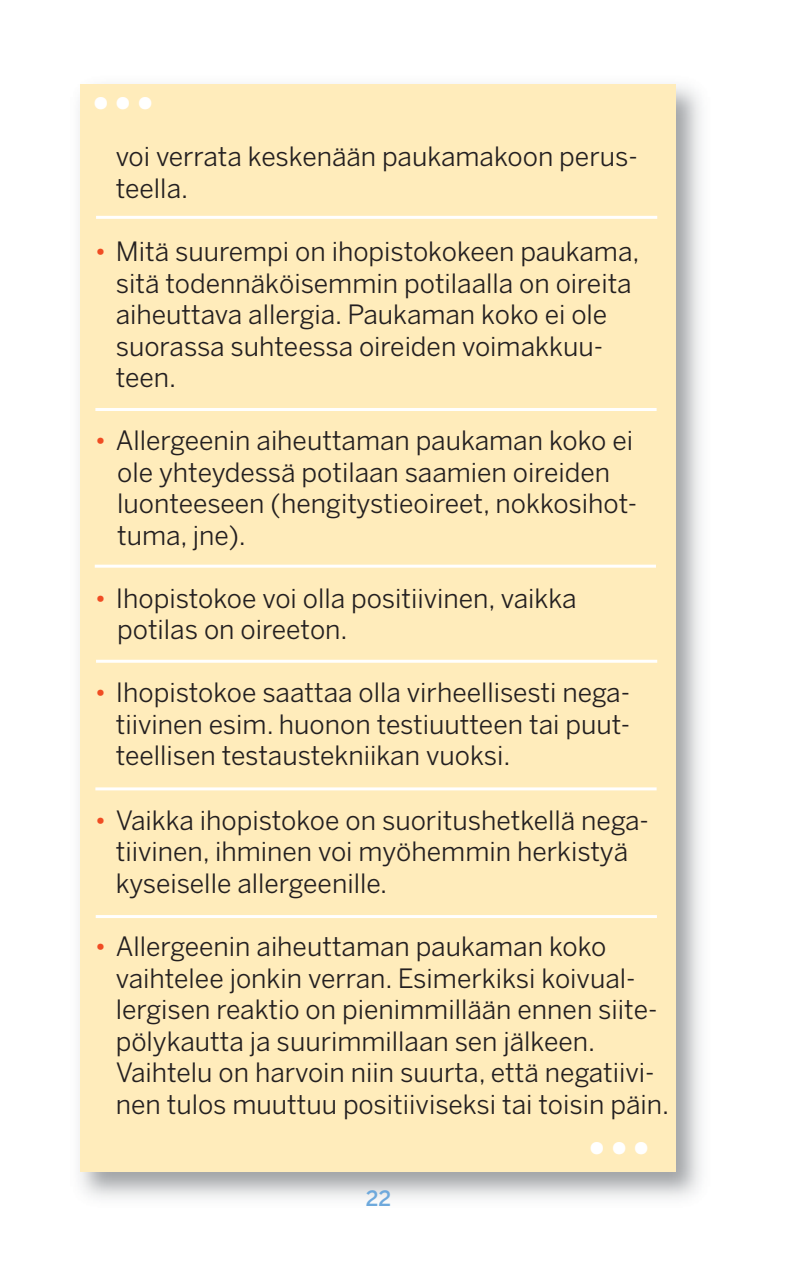
<style>
.page{position:relative;width:802px;height:1262px;background:#fff}
.page>*{position:absolute;margin:0;border:0;box-sizing:border-box;transform-origin:0 0}
.t1{font:500 48px "Benton Sans";color:#fff}
.t2{font:26.4px/31.5px "Benton Sans";color:#231f20}
.t3{font:500 21px "Benton Sans";color:#6ea9dc}
.s1{color:#f04c23}
</style>
<div class="page">
<div style="left:80px;top:84px;width:596px;height:1087px;background:#ffecbb"></div>
<hr style="left:96px;top:216px;width:561px;height:3px;background:#fff">
<hr style="left:95px;top:408px;width:561px;height:3px;background:#fff">
<hr style="left:95px;top:564px;width:560px;height:3px;background:#fff">
<hr style="left:96px;top:659px;width:561px;height:3px;background:#fff">
<hr style="left:95px;top:787px;width:561px;height:3px;background:#fff">
<hr style="left:96px;top:914px;width:560px;height:3px;background:#fff">
<h1 class="t1" style="left:90px;top:85px;width:68px">•••</h1>
<p class="t2" style="left:116px;top:143px;width:523px">voi verrata keskenään paukamakoon perus&shy;teella.</p>
<p class="t2" style="left:116px;top:238px;width:525px;text-indent:-21px"><span class="s1">•</span> Mitä suurempi on ihopistokokeen paukama, sitä todennäköisemmin potilaalla on oireita aiheuttava allergia. Paukaman koko ei ole suorassa suhteessa oireiden voimakkuu&shy;teen.</p>
<p class="t2" style="left:117px;top:427px;width:521px;text-indent:-23px"><span class="s1">•</span> Allergeenin aiheuttaman paukaman koko ei ole yhteydessä potilaan saamien oireiden luonteeseen (hengitystieoireet, nokkosihot&shy;tuma, jne).</p>
<p class="t2" style="left:117px;top:584px;width:461px;text-indent:-23px"><span class="s1">•</span> Ihopistokoe voi olla positiivinen, vaikka potilas on oireeton.</p>
<p class="t2" style="left:116px;top:679px;width:516px;text-align:justify;text-indent:-21px"><span class="s1">•</span> Ihopistokoe saattaa olla virheellisesti nega&shy;tiivinen esim. huonon testiuutteen tai puut&shy;teellisen testaustekniikan vuoksi.</p>
<p class="t2" style="left:116px;top:806px;width:534px;text-indent:-21px"><span class="s1">•</span> Vaikka ihopistokoe on suoritushetkellä nega&shy;tiivinen, ihminen voi myöhemmin herkistyä kyseiselle allergeenille.</p>
<p class="t2" style="left:116px;top:932px;width:555px;text-indent:-21px"><span class="s1">•</span> Allergeenin aiheuttaman paukaman koko vaihtelee jonkin verran. Esimerkiksi koivual&shy;lergisen reaktio on pienimmillään ennen siite&shy;pölykautta ja suurimmillaan sen jälkeen.<br>Vaihtelu on harvoin niin suurta, että negatiivi&shy;nen tulos muuttuu positiiviseksi tai toisin päin.</p>
<p class="t3" style="left:365px;top:1190px;width:27px">22</p>
<h1 class="t1" style="left:585px;top:1128px;width:68px">•••</h1>
</div>
